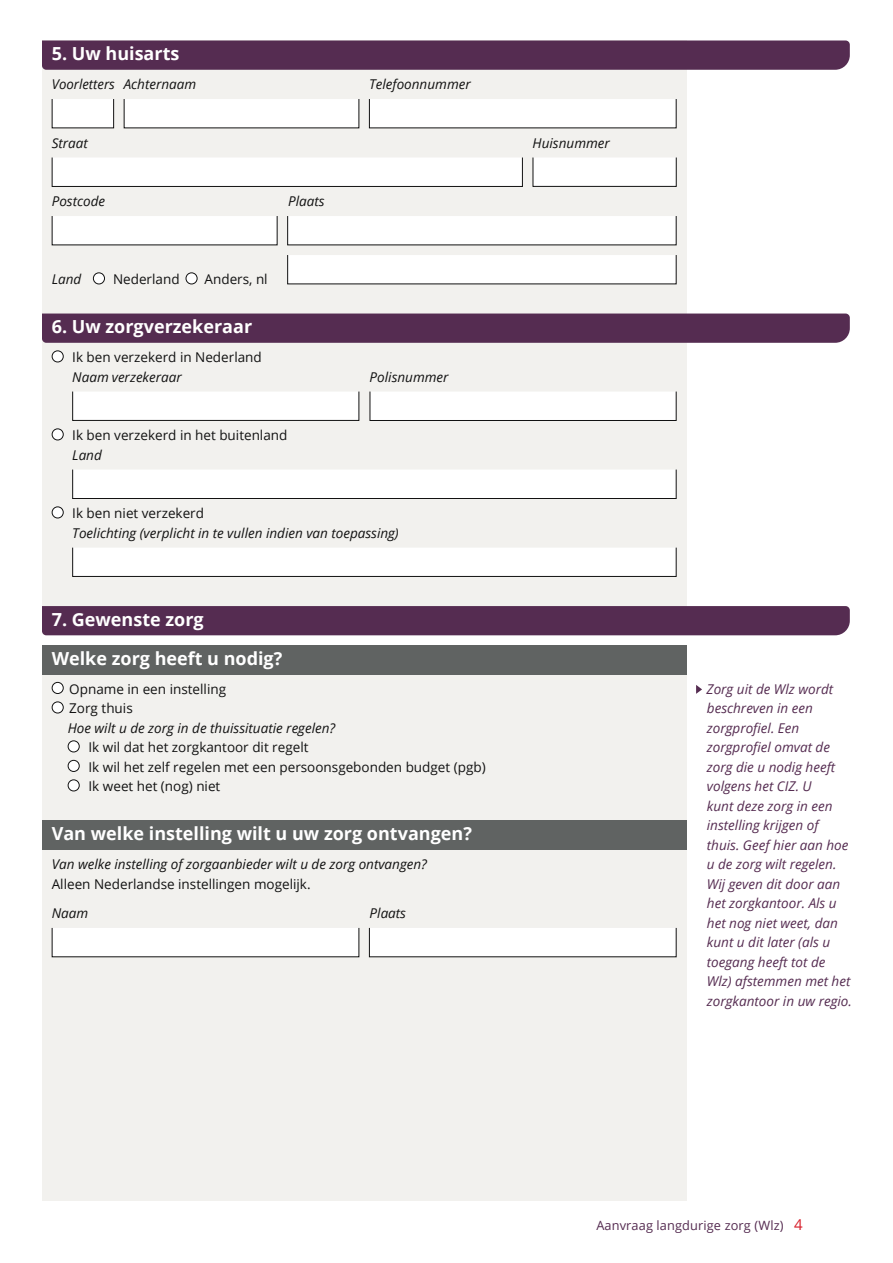
<style>
.page{position:relative;width:893px;height:1263px;background:#fff}
.page>*{position:absolute;margin:0;border:0;box-sizing:border-box;transform-origin:0 0}
.Sectie_02{font:700 18px "Open Sans";color:#fff}
.Sectie_01{font:700 18px "Open Sans";color:#fff}
.Instructie_01{font:italic 13.5px/19.5px "Open Sans";color:#552c51}
.Antwoord_01{font:13.5px "Open Sans";color:#121212}
.Vraag_01{font:italic 13.5px "Open Sans";color:#121212}
.Intro_01{font:italic 13.5px "Open Sans";color:#121212}
.Intro_01-2{font:13.5px "Open Sans";color:#121212}
.t1{font:12.75px "Open Sans";letter-spacing:.01em;color:#552c51}
.s1{font-size:15px;color:#d7202c}
</style>
<div class="page">
<div style="left:42px;top:40px;width:644px;height:576px;background:#f2f1ee"></div>
<div style="left:42px;top:664px;width:644px;height:371px;background:#f2f1ee"></div>
<div style="left:42px;top:1035px;width:644px;height:166px;background:#f2f1ee"></div>
<div style="left:42px;top:41px;width:808px;height:29px;background:#552c51"></div>
<div style="left:42px;top:314px;width:808px;height:29px;background:#552c51"></div>
<div style="left:42px;top:606px;width:808px;height:29px;background:#552c51"></div>
<div style="left:42px;top:645px;width:644px;height:29px;background:#606362"></div>
<div style="left:42px;top:820px;width:644px;height:30px;background:#606362"></div>
<svg style="left:696px;top:685px;width:6px;height:9px"></svg>
<svg style="left:51px;top:157px;width:472px;height:30px;background:#f5f5f5"></svg>
<svg style="left:51px;top:99px;width:63px;height:30px;background:#efefef"></svg>
<svg style="left:123px;top:99px;width:237px;height:30px;background:#f4f4f4"></svg>
<svg style="left:369px;top:99px;width:308px;height:30px;background:#f4f4f4"></svg>
<svg style="left:51px;top:216px;width:227px;height:30px;background:#f4f4f4"></svg>
<svg style="left:72px;top:391px;width:288px;height:30px;background:#f4f4f4"></svg>
<svg style="left:369px;top:391px;width:308px;height:30px;background:#f5f5f5"></svg>
<svg style="left:72px;top:469px;width:605px;height:30px;background:#f6f6f5"></svg>
<svg style="left:72px;top:547px;width:605px;height:30px;background:#f5f5f5"></svg>
<div style="left:51px;top:928px;width:309px;height:29px;background:#fff"></div>
<svg style="left:369px;top:927px;width:308px;height:30px;background:#f7f7f7"></svg>
<svg style="left:287px;top:216px;width:390px;height:30px;background:#f5f5f5"></svg>
<svg style="left:287px;top:255px;width:390px;height:30px;background:#f5f5f5"></svg>
<svg style="left:532px;top:157px;width:145px;height:30px;background:#f3f3f3"></svg>
<div style="left:93px;top:273px;width:12px;height:11px;background:#fff;border-radius:50%"></div>
<div style="left:93px;top:272px;width:12px;height:12px;border:1px solid #121212;border-radius:50%"></div>
<div style="left:52px;top:351px;width:11px;height:11px;background:#fff;border-radius:50%"></div>
<div style="left:52px;top:350px;width:12px;height:12px;border:1px solid #121212;border-radius:50%"></div>
<div style="left:52px;top:429px;width:11px;height:11px;background:#fff;border-radius:50%"></div>
<div style="left:52px;top:428px;width:12px;height:12px;border:1px solid #121212;border-radius:50%"></div>
<div style="left:52px;top:507px;width:11px;height:11px;background:#fff;border-radius:50%"></div>
<div style="left:52px;top:506px;width:12px;height:12px;border:1px solid #121212;border-radius:50%"></div>
<div style="left:52px;top:702px;width:11px;height:11px;background:#fff;border-radius:50%"></div>
<div style="left:52px;top:701px;width:12px;height:12px;border:1px solid #121212;border-radius:50%"></div>
<div style="left:68px;top:780px;width:11px;height:11px;background:#fff;border-radius:50%"></div>
<div style="left:68px;top:779px;width:12px;height:12px;border:1px solid #121212;border-radius:50%"></div>
<div style="left:68px;top:760px;width:11px;height:11px;background:#fff;border-radius:50%"></div>
<div style="left:68px;top:760px;width:12px;height:12px;border:1px solid #121212;border-radius:50%"></div>
<div style="left:52px;top:682px;width:11px;height:11px;background:#fff;border-radius:50%"></div>
<div style="left:52px;top:682px;width:12px;height:12px;border:1px solid #121212;border-radius:50%"></div>
<div style="left:68px;top:741px;width:11px;height:11px;background:#fff;border-radius:50%"></div>
<div style="left:68px;top:740px;width:12px;height:12px;border:1px solid #121212;border-radius:50%"></div>
<div style="left:186px;top:273px;width:11px;height:11px;background:#fff;border-radius:50%"></div>
<div style="left:186px;top:272px;width:11px;height:12px;border:1px solid #121212;border-radius:50%"></div>
<h3 class="Sectie_01" style="left:52px;top:41px;width:129px">5. Uw huisarts</h3>
<p class="Vraag_01" style="left:52px;top:75px;width:65px">Voorletters</p>
<p class="Vraag_01" style="left:124px;top:75px;width:74px">Achternaam</p>
<p class="Vraag_01" style="left:369px;top:75px;width:103px">Telefoonnummer</p>
<p class="Vraag_01" style="left:52px;top:134px;width:38px">Straat</p>
<p class="Vraag_01" style="left:533px;top:134px;width:79px">Huisnummer</p>
<p class="Vraag_01" style="left:52px;top:192px;width:55px">Postcode</p>
<p class="Vraag_01" style="left:288px;top:192px;width:38px">Plaats</p>
<p class="Vraag_01" style="left:52px;top:270px;width:31px">Land</p>
<p class="Antwoord_01" style="left:113px;top:270px;width:68px">Nederland</p>
<p class="Antwoord_01" style="left:205px;top:270px;width:65px">Anders, nl</p>
<h3 class="Sectie_01" style="left:52px;top:314px;width:202px">6. Uw zorgverzekeraar</h3>
<p class="Antwoord_01" style="left:72px;top:348px;width:191px">Ik ben verzekerd in Nederland</p>
<p class="Vraag_01" style="left:72px;top:368px;width:111px">Naam verzekeraar</p>
<p class="Antwoord_01" style="left:72px;top:426px;width:217px">Ik ben verzekerd in het buitenland</p>
<p class="Vraag_01" style="left:72px;top:446px;width:31px">Land</p>
<p class="Antwoord_01" style="left:72px;top:504px;width:133px">Ik ben niet verzekerd</p>
<p class="Vraag_01" style="left:370px;top:368px;width:80px">Polisnummer</p>
<p class="Vraag_01" style="left:72px;top:524px;width:328px">Toelichting (verplicht in te vullen indien van toepassing)</p>
<h3 class="Sectie_01" style="left:52px;top:606px;width:153px">7. Gewenste zorg</h3>
<h3 class="Sectie_02" style="left:52px;top:645px;width:232px">Welke zorg heeft u nodig?</h3>
<p class="Antwoord_01" style="left:69px;top:680px;width:158px">Opname in een instelling</p>
<p class="Antwoord_01" style="left:69px;top:699px;width:65px">Zorg thuis</p>
<p class="Vraag_01" style="left:68px;top:719px;width:269px">Hoe wilt u de zorg in de thuissituatie regelen?</p>
<p class="Antwoord_01" style="left:89px;top:738px;width:221px">Ik wil dat het zorgkantoor dit regelt</p>
<p class="Antwoord_01" style="left:89px;top:758px;width:399px">Ik wil het zelf regelen met een persoonsgebonden budget (pgb)</p>
<p class="Antwoord_01" style="left:89px;top:777px;width:133px">Ik weet het (nog) niet</p>
<h3 class="Sectie_02" style="left:52px;top:821px;width:422px">Van welke instelling wilt u uw zorg ontvangen?</h3>
<p class="Intro_01" style="left:52px;top:855px;width:377px">Van welke instelling of zorgaanbieder wilt u de zorg ontvangen?</p>
<p class="Vraag_01" style="left:52px;top:904px;width:38px">Naam</p>
<p class="Vraag_01" style="left:370px;top:904px;width:38px">Plaats</p>
<p class="Intro_01-2" style="left:52px;top:875px;width:260px">Alleen Nederlandse instellingen mogelijk.</p>
<p class="Instructie_01" style="left:706px;top:679px;width:147px">Zorg uit de Wlz wordt beschreven in een zorgprofiel. Een zorgprofiel omvat de zorg die u nodig heeft volgens het CIZ. U<br>kunt deze zorg in een instelling krijgen of thuis. Geef hier aan hoe u de zorg wilt regelen.<br>Wij geven dit door aan het zorgkantoor. Als u het nog niet weet, dan kunt u dit later (als u toegang heeft tot de<br>Wlz) afstemmen met het zorgkantoor in uw regio.</p>
<p class="t1" style="left:596px;top:1217px;width:208px">Aanvraag langdurige zorg (Wlz) <span class="s1">4</span></p>
</div>
